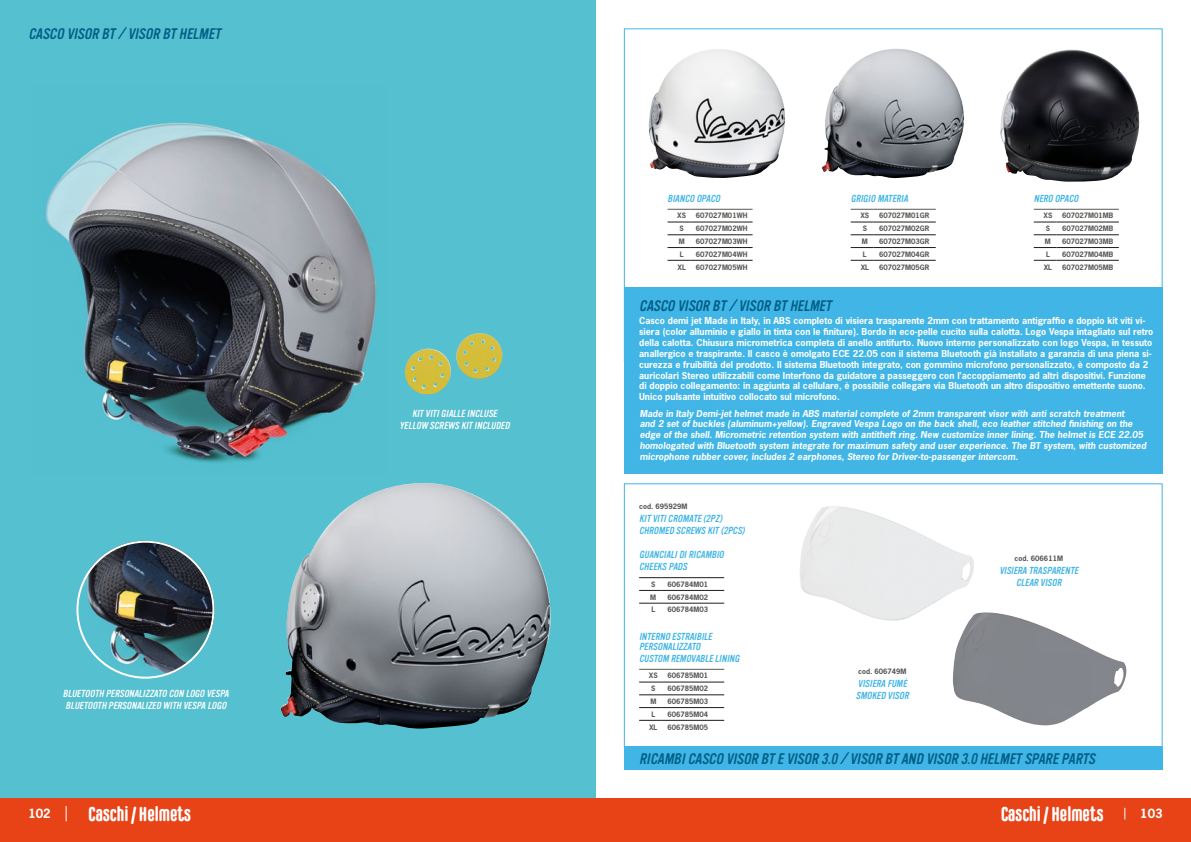
<style>
.page{position:relative;width:1191px;height:842px;background:#fff}
.page>*{position:absolute;margin:0;border:0;box-sizing:border-box;transform-origin:0 0}
.t1{font:700 20px "Carl Marx";color:#fff}
.t2{font:italic 15px "Vinyl OT";color:#005e86}
.t3{font:700 12px "News Gothic Std";color:#fff}
.t4{font:italic 10px/12px "Vinyl OT";color:#40b5e6}
.t5{font:italic 10px/12px "Vinyl OT";color:#fff}
.t6{font:700 9px/10.8px "News Gothic Std";color:#fff}
.t7{font:italic 700 9px/10.8px "News Gothic Std";color:#fff}
.t8{font:700 7px "News Gothic Std";color:#575756}
</style>
<div class="page">
<div style="left:0;top:0;width:595px;height:842px;background:#55c0d0"></div>
<img style="left:45px;top:122px;width:332px;height:341px">
<div style="left:0;top:798px;width:1191px;height:44px;background:#e74317"></div>
<img style="left:649px;top:49px;width:136px;height:129px">
<img style="left:821px;top:49px;width:143px;height:130px">
<img style="left:280px;top:483px;width:271px;height:246px">
<img style="left:1000px;top:49px;width:140px;height:133px">
<svg style="left:850px;top:209px;width:23px;height:1px"></svg>
<hr style="left:873px;top:209px;width:62px;height:1px;background:#575756">
<svg style="left:850px;top:222px;width:23px;height:1px"></svg>
<hr style="left:873px;top:222px;width:62px;height:1px;background:#1d1d1b">
<svg style="left:850px;top:235px;width:23px;height:1px"></svg>
<hr style="left:873px;top:235px;width:62px;height:1px;background:#1d1d1b">
<svg style="left:850px;top:247px;width:23px;height:1px"></svg>
<hr style="left:873px;top:247px;width:62px;height:1px;background:#1d1d1b">
<svg style="left:850px;top:260px;width:23px;height:1px"></svg>
<hr style="left:873px;top:260px;width:62px;height:1px;background:#1d1d1b">
<svg style="left:1033px;top:209px;width:23px;height:1px"></svg>
<hr style="left:1056px;top:209px;width:62px;height:1px;background:#575756">
<svg style="left:1033px;top:222px;width:23px;height:1px"></svg>
<hr style="left:1056px;top:222px;width:62px;height:1px;background:#1d1d1b">
<svg style="left:1033px;top:235px;width:23px;height:1px"></svg>
<hr style="left:1056px;top:235px;width:62px;height:1px;background:#1d1d1b">
<svg style="left:1033px;top:247px;width:23px;height:1px"></svg>
<hr style="left:1056px;top:247px;width:62px;height:1px;background:#1d1d1b">
<svg style="left:1033px;top:260px;width:23px;height:1px"></svg>
<hr style="left:1056px;top:260px;width:62px;height:1px;background:#1d1d1b">
<svg style="left:667px;top:209px;width:23px;height:1px"></svg>
<hr style="left:690px;top:209px;width:62px;height:1px;background:#575756">
<svg style="left:667px;top:222px;width:23px;height:1px"></svg>
<hr style="left:690px;top:222px;width:62px;height:1px;background:#1d1d1b">
<svg style="left:667px;top:235px;width:23px;height:1px"></svg>
<hr style="left:690px;top:235px;width:62px;height:1px;background:#1d1d1b">
<svg style="left:667px;top:247px;width:23px;height:1px"></svg>
<hr style="left:690px;top:247px;width:62px;height:1px;background:#1d1d1b">
<svg style="left:667px;top:260px;width:23px;height:1px"></svg>
<hr style="left:690px;top:260px;width:62px;height:1px;background:#1d1d1b">
<div style="left:624px;top:483px;width:538px;height:264px;border:1px solid #40b5e6"></div>
<div style="left:624px;top:287px;width:538px;height:186px;background:#40b5e6"></div>
<div style="left:624px;top:747px;width:538px;height:23px;background:#40b5e6"></div>
<svg style="left:639px;top:669px;width:23px;height:1px"></svg>
<hr style="left:662px;top:669px;width:62px;height:1px;background:#575756">
<svg style="left:639px;top:682px;width:23px;height:1px"></svg>
<hr style="left:662px;top:682px;width:62px;height:1px;background:#1d1d1b">
<svg style="left:639px;top:694px;width:23px;height:1px"></svg>
<hr style="left:662px;top:694px;width:62px;height:1px;background:#1d1d1b">
<svg style="left:639px;top:707px;width:23px;height:1px"></svg>
<hr style="left:662px;top:707px;width:62px;height:1px;background:#1d1d1b">
<svg style="left:639px;top:720px;width:23px;height:1px"></svg>
<hr style="left:662px;top:720px;width:62px;height:1px;background:#1d1d1b">
<svg style="left:639px;top:577px;width:23px;height:1px"></svg>
<hr style="left:662px;top:577px;width:62px;height:1px;background:#1d1d1b">
<svg style="left:639px;top:590px;width:23px;height:1px"></svg>
<hr style="left:662px;top:590px;width:62px;height:1px;background:#1d1d1b">
<svg style="left:639px;top:603px;width:23px;height:1px"></svg>
<hr style="left:662px;top:603px;width:62px;height:1px;background:#1d1d1b">
<img style="left:800px;top:506px;width:174px;height:115px">
<img style="left:952px;top:612px;width:174px;height:113px">
<img style="left:76px;top:541px;width:138px;height:138px;border-radius:69px">
<img style="left:405px;top:333px;width:97px;height:61px">
<svg style="left:66px;top:806px;width:1px;height:15px"></svg>
<h2 class="t2" style="left:28px;top:26px;width:194px">CASCO VISOR BT / VISOR BT HELMET</h2>
<p class="t5" style="left:63px;top:688px;width:167px">BLUETOOTH PERSONALIZZATO CON LOGO VESPA<br>BLUETOOTH PERSONALIZED WITH VESPA LOGO</p>
<p class="t5" style="left:399px;top:408px;width:112px;text-align:center">KIT VITI GIALLE INCLUSE<br>YELLOW SCREWS KIT INCLUDED</p>
<p class="t4" style="left:667px;top:193px;width:54px">BIANCO OPACO</p>
<p class="t8" style="left:677px;top:211px;width:10px">XS</p>
<p class="t8" style="left:696px;top:211px;width:53px">607027M01WH</p>
<p class="t8" style="left:679px;top:224px;width:6px">S</p>
<p class="t8" style="left:696px;top:224px;width:53px">607027M02WH</p>
<p class="t8" style="left:678px;top:237px;width:7px">M</p>
<p class="t8" style="left:696px;top:237px;width:53px">607027M03WH</p>
<p class="t8" style="left:680px;top:249px;width:5px">L</p>
<p class="t8" style="left:696px;top:249px;width:53px">607027M04WH</p>
<p class="t8" style="left:677px;top:262px;width:10px">XL</p>
<p class="t8" style="left:696px;top:262px;width:53px">607027M05WH</p>
<p class="t4" style="left:850px;top:193px;width:59px">GRIGIO MATERIA</p>
<p class="t4" style="left:1033px;top:193px;width:46px">NERO OPACO</p>
<p class="t8" style="left:860px;top:211px;width:10px">XS</p>
<p class="t8" style="left:879px;top:211px;width:52px">607027M01GR</p>
<p class="t8" style="left:862px;top:224px;width:6px">S</p>
<p class="t8" style="left:879px;top:224px;width:52px">607027M02GR</p>
<p class="t8" style="left:862px;top:237px;width:7px">M</p>
<p class="t8" style="left:879px;top:237px;width:52px">607027M03GR</p>
<p class="t8" style="left:863px;top:249px;width:5px">L</p>
<p class="t8" style="left:879px;top:249px;width:52px">607027M04GR</p>
<p class="t8" style="left:860px;top:262px;width:10px">XL</p>
<p class="t8" style="left:879px;top:262px;width:52px">607027M05GR</p>
<p class="t8" style="left:1043px;top:211px;width:10px">XS</p>
<p class="t8" style="left:1062px;top:211px;width:53px">607027M01MB</p>
<p class="t8" style="left:1045px;top:224px;width:6px">S</p>
<p class="t8" style="left:1062px;top:224px;width:53px">607027M02MB</p>
<p class="t8" style="left:1045px;top:237px;width:7px">M</p>
<p class="t8" style="left:1062px;top:237px;width:53px">607027M03MB</p>
<p class="t8" style="left:1046px;top:249px;width:5px">L</p>
<p class="t8" style="left:1062px;top:249px;width:53px">607027M04MB</p>
<p class="t8" style="left:1043px;top:262px;width:10px">XL</p>
<p class="t8" style="left:1062px;top:262px;width:53px">607027M05MB</p>
<h2 class="t2" style="left:639px;top:298px;width:194px">CASCO VISOR BT / VISOR BT HELMET</h2>
<p class="t6" style="left:639px;top:316px;width:516px">Casco demi jet Made in Italy, in ABS completo di visiera trasparente 2mm con trattamento antigraffio e doppio kit viti vi&shy;siera (color alluminio e giallo in tinta con le finiture). Bordo in eco-pelle cucito sulla calotta. Logo Vespa intagliato sul retro della calotta. Chiusura micrometrica completa di anello antifurto. Nuovo interno personalizzato con logo Vespa, in tessuto anallergico e traspirante. Il casco è omolgato ECE 22.05 con il sistema Bluetooth già installato a garanzia di una piena si&shy;curezza e fruibilità del prodotto. Il sistema Bluetooth integrato, con gommino microfono personalizzato, è composto da 2 auricolari Stereo utilizzabili come Interfono da guidatore a passeggero con l’accoppiamento ad altri dispositivi. Funzione di doppio collegamento: in aggiunta al cellulare, è possibile collegare via Bluetooth un altro dispositivo emettente suono.<br>Unico pulsante intuitivo collocato sul microfono.</p>
<p class="t7" style="left:639px;top:408px;width:508px">Made in Italy Demi-jet helmet made in ABS material complete of 2mm transparent visor with anti scratch treatment<br>and 2 set of buckles (aluminum+yellow). Engraved Vespa Logo on the back shell, eco leather stitched finishing on the edge of the shell. Micrometric retention system with antitheft ring. New customize inner lining. The helmet is ECE 22.05 homologated with Bluetooth system integrate for maximum safety and user experience. The BT system, with customized microphone rubber cover, includes 2 earphones, Stereo for Driver-to-passenger intercom.</p>
<p class="t8" style="left:639px;top:502px;width:50px">cod. 695929M</p>
<p class="t4" style="left:639px;top:513px;width:107px">KIT VITI CROMATE (2PZ)<br>CHROMED SCREWS KIT (2PCS)</p>
<p class="t4" style="left:639px;top:549px;width:86px">GUANCIALI DI RICAMBIO<br>CHEEKS PADS</p>
<p class="t8" style="left:651px;top:579px;width:6px">S</p>
<p class="t8" style="left:667px;top:579px;width:42px">606784M01</p>
<p class="t8" style="left:650px;top:592px;width:7px">M</p>
<p class="t8" style="left:667px;top:592px;width:42px">606784M02</p>
<p class="t8" style="left:651px;top:605px;width:5px">L</p>
<p class="t8" style="left:667px;top:605px;width:42px">606784M03</p>
<p class="t4" style="left:639px;top:632px;width:74px;line-height:10px">INTERNO ESTRAIBILE<br>PERSONALIZZATO</p>
<p class="t4" style="left:639px;top:653px;width:102px">CUSTOM REMOVABLE LINING</p>
<p class="t8" style="left:649px;top:671px;width:10px">XS</p>
<p class="t8" style="left:667px;top:671px;width:42px">606785M01</p>
<p class="t8" style="left:651px;top:684px;width:6px">S</p>
<p class="t8" style="left:667px;top:684px;width:42px">606785M02</p>
<p class="t8" style="left:650px;top:697px;width:7px">M</p>
<p class="t8" style="left:667px;top:697px;width:42px">606785M03</p>
<p class="t8" style="left:651px;top:709px;width:5px">L</p>
<p class="t8" style="left:667px;top:709px;width:42px">606785M04</p>
<p class="t8" style="left:649px;top:722px;width:10px">XL</p>
<p class="t8" style="left:667px;top:722px;width:42px">606785M05</p>
<p class="t8" style="left:858px;top:667px;width:50px">cod. 606749M</p>
<p class="t4" style="left:856px;top:678px;width:54px">VISIERA FUMÈ<br>SMOKED VISOR</p>
<p class="t8" style="left:1014px;top:554px;width:50px">cod. 606611M</p>
<p class="t4" style="left:999px;top:565px;width:80px;text-align:center">VISIERA TRASPARENTE<br>CLEAR VISOR</p>
<h2 class="t2" style="left:639px;top:750px;width:457px">RICAMBI CASCO VISOR BT E VISOR 3.0 / VISOR BT AND VISOR 3.0 HELMET SPARE PARTS</h2>
<h1 class="t1" style="left:88px;top:803px;width:104px">Caschi / Helmets</h1>
<h1 class="t1" style="left:1000px;top:803px;width:104px">Caschi / Helmets</h1>
<h3 class="t3" style="left:28px;top:806px;width:24px">102</h3>
<h3 class="t3" style="left:1140px;top:806px;width:24px">103</h3>
</div>
